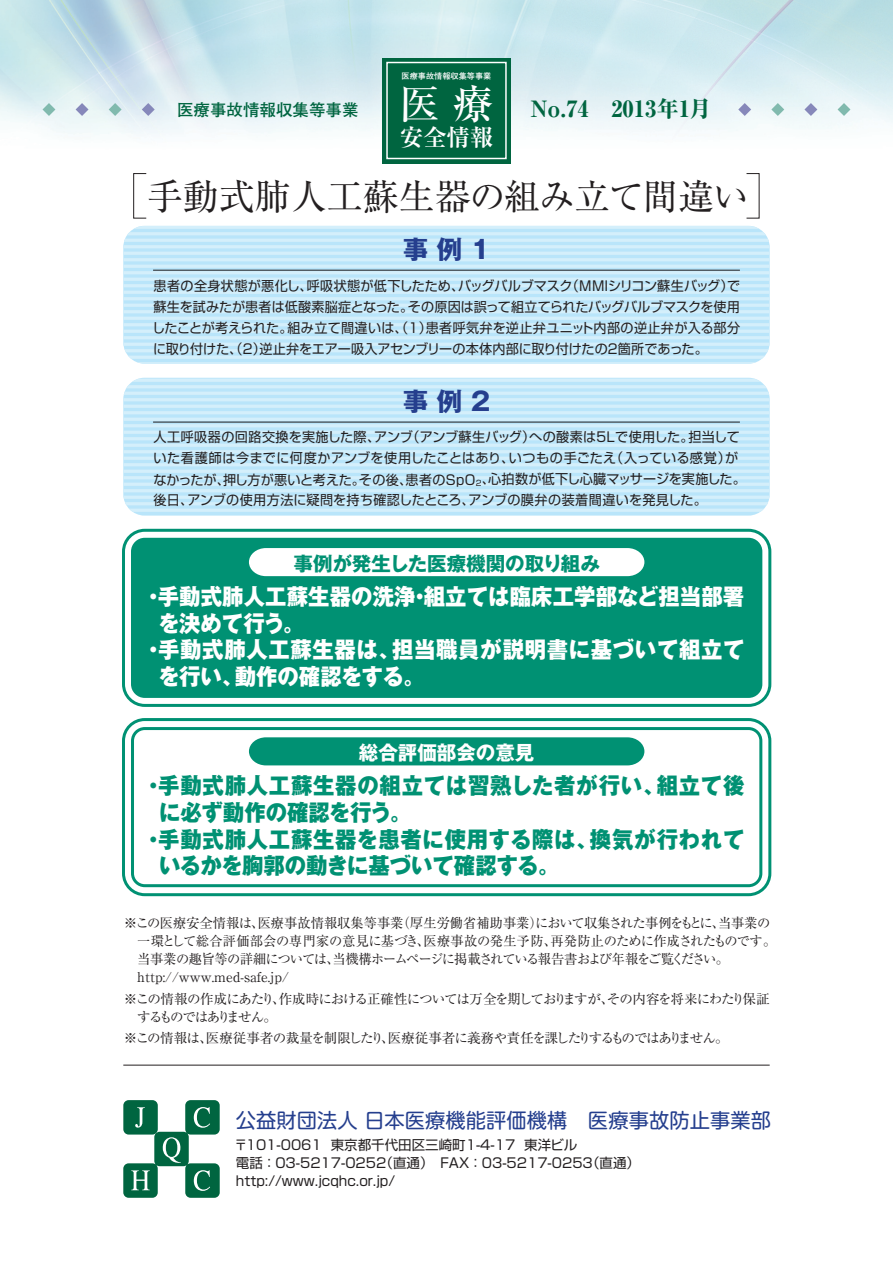
<style>
.page{position:relative;width:893px;height:1263px;background:#fff}
.page>*{position:absolute;margin:0;border:0;box-sizing:border-box;transform-origin:0 0}
.t1{font:40.35px "Ryumin Pro Medium 90 msp RKSJ H";color:#fff}
.t2{font:36px "Ryumin Pro Regular 90 msp RKSJ H";color:#231f20}
.t3{font:25.5px "Gothic MB101 Pro Bold 90 msp RKSJ H";color:#253f8e}
.t4{font:23.4px "Ryumin Pro Bold 90 msp RKSJ H";color:#fff}
.t5{font:22.5px "Gothic MB101 Pro Heavy 90 msp RKSJ H";letter-spacing:.035em;color:#009173}
.t6{font:22.5px "Gothic MB101 Pro Heavy 90 msp RKSJ H";color:#009173;scale:.95 1}
.t7{font:22.5px "Gothic MB101 Pro Heavy 90 msp RKSJ H";letter-spacing:.005em;color:#fff}
.t8{font:22.5px "Gothic MB101 Pro Heavy 90 msp RKSJ H";letter-spacing:.03em;color:#fff}
.t9{font:22.5px "Gothic MB101 Pro Heavy 90 msp RKSJ H";letter-spacing:.005em;color:#fff;scale:.95 1}
.t10{font:22.5px "Ryumin Pro Heavy 90 msp RKSJ H";color:#006540}
.t11{font:20.25px "Shin M Go Pro Regular 90 msp RKSJ H";letter-spacing:.005em;color:#253f8e}
.t12{font:19.5px "Gothic MB101 Pro Bold 90 msp RKSJ H";color:#009173}
.t13{font:19.5px "Gothic MB101 Pro Bold 90 msp RKSJ H";color:#fff}
.t14{font:16.5px "Futo Go B101 Pro Bold 90 msp RKSJ H";color:#006540}
.t15{font:13.5px/21px "Shin Go Pro Regular 90 msp RKSJ H";color:#231f20}
.t16{font:13.5px/21px "Shin Go Pro Regular 90 msp RKSJ H";letter-spacing:.02em;color:#231f20}
.t17{font:13.5px "Ryumin Pro Regular 90 msp RKSJ H";color:#231f20}
.t18{font:13.5px/18px "Ryumin Pro Regular 90 msp RKSJ H";letter-spacing:-.085em;color:#231f20}
.t19{font:13.5px "Ryumin Pro Regular 90 msp RKSJ H";letter-spacing:-.02em;color:#231f20}
.t20{font:13.5px "Ryumin Pro Regular 90 msp RKSJ H";letter-spacing:-.065em;color:#231f20}
.t21{font:13.5px "Ryumin Pro Regular 90 msp RKSJ H";letter-spacing:-.07em;color:#231f20}
.t22{font:8.1px "Futo Go B101 Pro Bold 90 msp RKSJ H";color:#fff}
</style>
<div class="page">
<img style="left:0;top:0;width:893px;height:1065px">
<svg style="left:109px;top:103px;width:13px;height:13px"></svg>
<svg style="left:43px;top:103px;width:12px;height:13px"></svg>
<svg style="left:142px;top:103px;width:13px;height:13px"></svg>
<svg style="left:76px;top:103px;width:13px;height:13px"></svg>
<svg style="left:771px;top:103px;width:13px;height:13px"></svg>
<svg style="left:804px;top:103px;width:13px;height:13px"></svg>
<svg style="left:738px;top:103px;width:13px;height:13px"></svg>
<svg style="left:837px;top:103px;width:13px;height:13px"></svg>
<div style="left:382px;top:58px;width:129px;height:105px;background:#006540"></div>
<div style="left:386px;top:62px;width:121px;height:97px;border:1px solid #fff"></div>
<hr style="left:123px;top:1065px;width:647px;height:1px;background:#231f20">
<div style="left:133px;top:173px;width:14px;height:45px;border:1px solid #231f20"></div>
<div style="left:123px;top:378px;width:647px;height:137px;background:linear-gradient(to right,#c7eafa,#c7eafa);border-radius:21px"></div>
<hr style="left:153px;top:422px;width:587px;height:1px;background:#231f20">
<div style="left:123px;top:226px;width:647px;height:138px;background:linear-gradient(to right,#c7eafa,#c7eafa);border-radius:21px"></div>
<hr style="left:153px;top:270px;width:587px;height:1px;background:#231f20">
<svg style="left:123px;top:1100px;width:97px;height:98px"></svg>
<div style="left:131px;top:727px;width:631px;height:160px;border:3px solid #009173;border-radius:12px"></div>
<div style="left:122px;top:718px;width:649px;height:178px;border:3px solid #009173;border-radius:21px"></div>
<div style="left:249px;top:737px;width:395px;height:28px;background:#009173"></div>
<div style="left:122px;top:529px;width:649px;height:178px;border:3px solid #009173;border-radius:21px"></div>
<div style="left:132px;top:539px;width:629px;height:157px;background:#009173;border-radius:12px"></div>
<div style="left:131px;top:538px;width:631px;height:160px;border:3px solid #009173;border-radius:12px"></div>
<div style="left:249px;top:548px;width:395px;height:28px;background:#fff"></div>
<p class="t14" style="left:177px;top:103px;width:183px">医療事故情報収集等事業</p>
<p class="t22" style="left:402px;top:73px;width:91px">医療事故情報収集等事業</p>
<p class="t1" style="left:399px;top:89px;width:96px">医 療</p>
<p class="t4" style="left:400px;top:129px;width:95px">安全情報</p>
<p class="t10" style="left:531px;top:100px;width:182px">No.74　2013年1月</p>
<p class="t2" style="left:147px;top:183px;width:603px">手動式肺人工蘇生器の組み立て間違い</p>
<p class="t3" style="left:403px;top:240px;width:89px">事 例 1</p>
<p class="t15" style="left:152px;top:277px;width:590px;text-align:justify">患者の全身状態が悪化し、呼吸状態が低下したため、バッグバルブマスク（ＭＭＩシリコン蘇生バッグ）で蘇生を試みたが患者は低酸素脳症となった。その原因は誤って組立てられたバッグバルブマスクを使用したことが考えられた。組み立て間違いは、（１）患者呼気弁を逆止弁ユニット内部の逆止弁が入る部分に取り付けた、（２）逆止弁をエアー吸入アセンブリーの本体内部に取り付けたの２箇所であった。</p>
<p class="t3" style="left:403px;top:392px;width:89px">事 例 2</p>
<p class="t16" style="left:153px;top:429px;width:594px">人工呼吸器の回路交換を実施した際、アンブ（アンブ蘇生バッグ）への酸素は５Ｌで使用した。担当していた看護師は今までに何度かアンブを使用したことはあり、いつもの手ごたえ（入っている感覚）がなかったが、押し方が悪いと考えた。その後、患者のSpO<sub>2</sub>、心拍数が低下し心臓マッサージを実施した。後日、アンブの使用方法に疑問を持ち確認したところ、アンブの膜弁の装着間違いを発見した。</p>
<p class="t12" style="left:293px;top:556px;width:308px">事例が発生した医療機関の取り組み</p>
<p class="t7" style="left:143px;top:588px;width:603px">・手動式肺人工蘇生器の洗浄・組立ては臨床工学部など担当部署</p>
<p class="t9" style="left:158px;top:615px;width:155px">を決めて行う。</p>
<p class="t8" style="left:143px;top:641px;width:603px">・手動式肺人工蘇生器は、担当職員が説明書に基づいて組立て</p>
<p class="t9" style="left:158px;top:668px;width:282px">を行い、動作の確認をする。</p>
<p class="t13" style="left:359px;top:745px;width:177px">総合評価部会の意見</p>
<p class="t5" style="left:143px;top:777px;width:603px">・手動式肺人工蘇生器の組立ては習熟した者が行い、組立て後</p>
<p class="t6" style="left:159px;top:804px;width:267px">に必ず動作の確認を行う。</p>
<p class="t5" style="left:143px;top:831px;width:603px">・手動式肺人工蘇生器を患者に使用する際は、換気が行われて</p>
<p class="t6" style="left:159px;top:857px;width:423px">いるかを胸郭の動きに基づいて確認する。</p>
<p class="t17" style="left:124px;top:918px;width:648px">※この医療安全情報は、医療事故情報収集等事業（厚生労働省補助事業）において収集された事例をもとに、当事業の</p>
<p class="t19" style="left:137px;top:936px;width:640px">一環として総合評価部会の専門家の意見に基づき、医療事故の発生予防、再発防止のために作成されたものです。</p>
<p class="t21" style="left:137px;top:954px;width:594px">当事業の趣旨等の詳細については、当機構ホームページに掲載されている報告書および年報をご覧ください。</p>
<p class="t17" style="left:124px;top:972px;width:167px">　http://www.med-safe.jp/</p>
<p class="t18" style="left:137px;top:992px;width:634px;text-indent:-13px">※この情報の作成にあたり、作成時における正確性については万全を期しておりますが、その内容を将来にわたり保証するものではありません。</p>
<p class="t20" style="left:124px;top:1033px;width:606px">※この情報は、医療従事者の裁量を制限したり、医療従事者に義務や責任を課したりするものではありません。</p>
<p class="t11" style="left:236px;top:1112px;width:537px">公益財団法人 日本医療機能評価機構　医療事故防止事業部</p>
<p class="t15" style="left:234px;top:1138px;width:408px;line-height:18px">〒101-0061 東京都千代田区三崎町1-4-17 東洋ビル<br>電話 ：03-5217-0252（直通）　ＦＡＸ ：03-5217-0253（直通）http://www.jcqhc.or.jp/</p>
</div>
